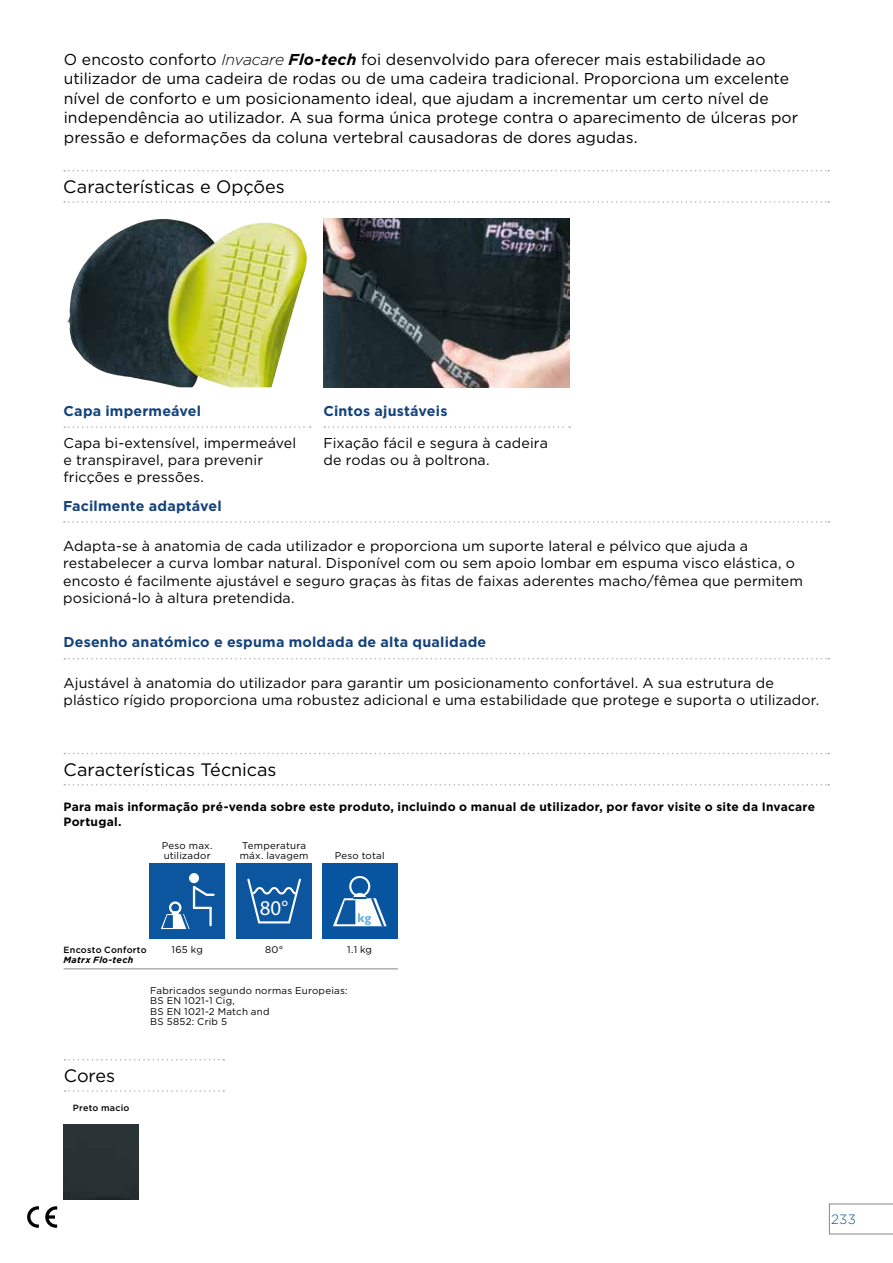
<style>
.page{position:relative;width:893px;height:1263px;background:#fff}
.page>*{position:absolute;margin:0;border:0;box-sizing:border-box;transform-origin:0 0}
.t1{font:21px "Myriad Pro";color:#fff}
.t2{font:18px "Gotham";letter-spacing:-.005em;color:#000}
.t3{font:15.75px/19.5px "Gotham";letter-spacing:.005em;color:#000}
.t4{font:14.25px/17.2px "Gotham";letter-spacing:.01em;color:#000}
.t5{font:700 14.25px "Gotham";letter-spacing:.015em;color:#14427a}
.t6{font:300 13.5px "Gotham";color:#0755a0}
.t7{font:700 12.6px "Gill Sans";color:#5dace0}
.t8{font:700 12px/14.4px "Gotham";letter-spacing:.02em;color:#000}
.t9{font:9.75px/10.5px "Gotham";letter-spacing:.025em;color:#000}
.t10{font:500 9px "Gotham";letter-spacing:.025em;color:#000}
.t11{font:italic 700 9px "Gotham";letter-spacing:.03em;color:#000}
.s1{font-weight:300;font-style:italic}
.s2{font-weight:700;font-style:italic}
</style>
<div class="page">
<svg style="left:45px;top:1206px;width:12px;height:22px"></svg>
<svg style="left:27px;top:1206px;width:12px;height:22px"></svg>
<svg style="left:829px;top:1204px;width:64px;height:30px"></svg>
<svg style="left:64px;top:170px;width:765px;height:1px"></svg>
<svg style="left:64px;top:201px;width:765px;height:2px"></svg>
<svg style="left:64px;top:426px;width:247px;height:2px"></svg>
<img style="left:66px;top:219px;width:241px;height:168px">
<svg style="left:324px;top:426px;width:246px;height:2px"></svg>
<img style="left:323px;top:219px;width:247px;height:168px">
<hr style="left:64px;top:968px;width:334px;height:1px;background:#b2b1b1">
<svg style="left:64px;top:753px;width:765px;height:1px"></svg>
<svg style="left:64px;top:784px;width:765px;height:1px"></svg>
<div style="left:149px;top:863px;width:76px;height:76px;background:#0c56a0"></div>
<div style="left:169px;top:901px;width:12px;height:13px;border:2px solid #fff;border-radius:50%"></div>
<div style="left:189px;top:873px;width:10px;height:10px;background:#fff;border-radius:50%"></div>
<hr style="left:193px;top:887px;width:2px;height:21px;background:#fff">
<svg style="left:192px;top:886px;width:23px;height:11px"></svg>
<svg style="left:161px;top:907px;width:50px;height:22px"></svg>
<hr style="left:209px;top:908px;width:3px;height:17px;background:#fff">
<div style="left:236px;top:863px;width:76px;height:76px;background:#0c56a0"></div>
<svg style="left:247px;top:878px;width:54px;height:45px"></svg>
<div style="left:322px;top:863px;width:75px;height:76px;background:#0755a0"></div>
<svg style="left:333px;top:876px;width:54px;height:50px"></svg>
<svg style="left:64px;top:658px;width:765px;height:1px"></svg>
<svg style="left:64px;top:521px;width:765px;height:2px"></svg>
<svg style="left:65px;top:1059px;width:159px;height:1px"></svg>
<svg style="left:65px;top:1090px;width:159px;height:2px"></svg>
<div style="left:64px;top:1124px;width:75px;height:75px;background:#283234"></div>
<p class="t3" style="left:64px;top:49px;width:736px">O encosto conforto <span class="s1">Invacare</span> <span class="s2">Flo-tech</span> foi desenvolvido para oferecer mais estabilidade ao utilizador de uma cadeira de rodas ou de uma cadeira tradicional. Proporciona um excelente nível de conforto e um posicionamento ideal, que ajudam a incrementar um certo nível de independência ao utilizador. A sua forma única protege contra o aparecimento de úlceras por pressão e deformações da coluna vertebral causadoras de dores agudas.</p>
<p class="t2" style="left:63px;top:175px;width:223px">Características e Opções</p>
<p class="t5" style="left:64px;top:401px;width:139px">Capa impermeável</p>
<p class="t4" style="left:64px;top:434px;width:234px">Capa bi-extensível, impermeável e transpiravel, para prevenir fricções e pressões.</p>
<p class="t5" style="left:324px;top:401px;width:125px">Cintos ajustáveis</p>
<p class="t4" style="left:324px;top:434px;width:226px">Fixação fácil e segura à cadeira de rodas ou à poltrona.</p>
<p class="t5" style="left:63px;top:496px;width:160px">Facilmente adaptável</p>
<p class="t4" style="left:63px;top:537px;width:741px">Adapta-se à anatomia de cada utilizador e proporciona um suporte lateral e pélvico que ajuda a restabelecer a curva lombar natural. Disponível com ou sem apoio lombar em espuma visco elástica, o encosto é facilmente ajustável e seguro graças às fitas de faixas aderentes macho/fêmea que permitem posicioná-lo à altura pretendida.</p>
<p class="t5" style="left:64px;top:633px;width:424px">Desenho anatómico e espuma moldada de alta qualidade</p>
<p class="t4" style="left:64px;top:674px;width:757px">Ajustável à anatomia do utilizador para garantir um posicionamento confortável. A sua estrutura de plástico rígido proporciona uma robustez adicional e uma estabilidade que protege e suporta o utilizador.</p>
<p class="t2" style="left:64px;top:758px;width:214px">Características Técnicas</p>
<p class="t8" style="left:64px;top:800px;width:753px">Para mais informação pré-venda sobre este produto, incluindo o manual de utilizador, por favor visite o site da Invacare<br>Portugal.</p>
<p class="t9" style="left:335px;top:850px;width:51px">Peso total</p>
<p class="t9" style="left:162px;top:840px;width:52px">Peso max. utilizador</p>
<p class="t9" style="left:240px;top:840px;width:70px">Temperatura máx. lavagem</p>
<h1 class="t1" style="left:260px;top:895px;width:30px">80°</h1>
<p class="t9" style="left:172px;top:944px;width:33px">165 kg</p>
<p class="t9" style="left:265px;top:944px;width:20px">80°</p>
<p class="t7" style="left:357px;top:910px;width:15px">kg</p>
<p class="t9" style="left:347px;top:944px;width:26px">1.1 kg</p>
<p class="t10" style="left:64px;top:944px;width:85px">Encosto Conforto</p>
<p class="t11" style="left:64px;top:954px;width:71px">Matrx Flo-tech</p>
<p class="t2" style="left:64px;top:1064px;width:53px">Cores</p>
<p class="t10" style="left:73px;top:1102px;width:58px">Preto macio</p>
<p class="t9" style="left:150px;top:985px;width:199px">Fabricados segundo normas Europeias:<br>BS EN 1021-1 Cig,<br>BS EN 1021-2 Match and<br>BS 5852: Crib 5</p>
<p class="t6" style="left:831px;top:1211px;width:26px">233</p>
</div>
